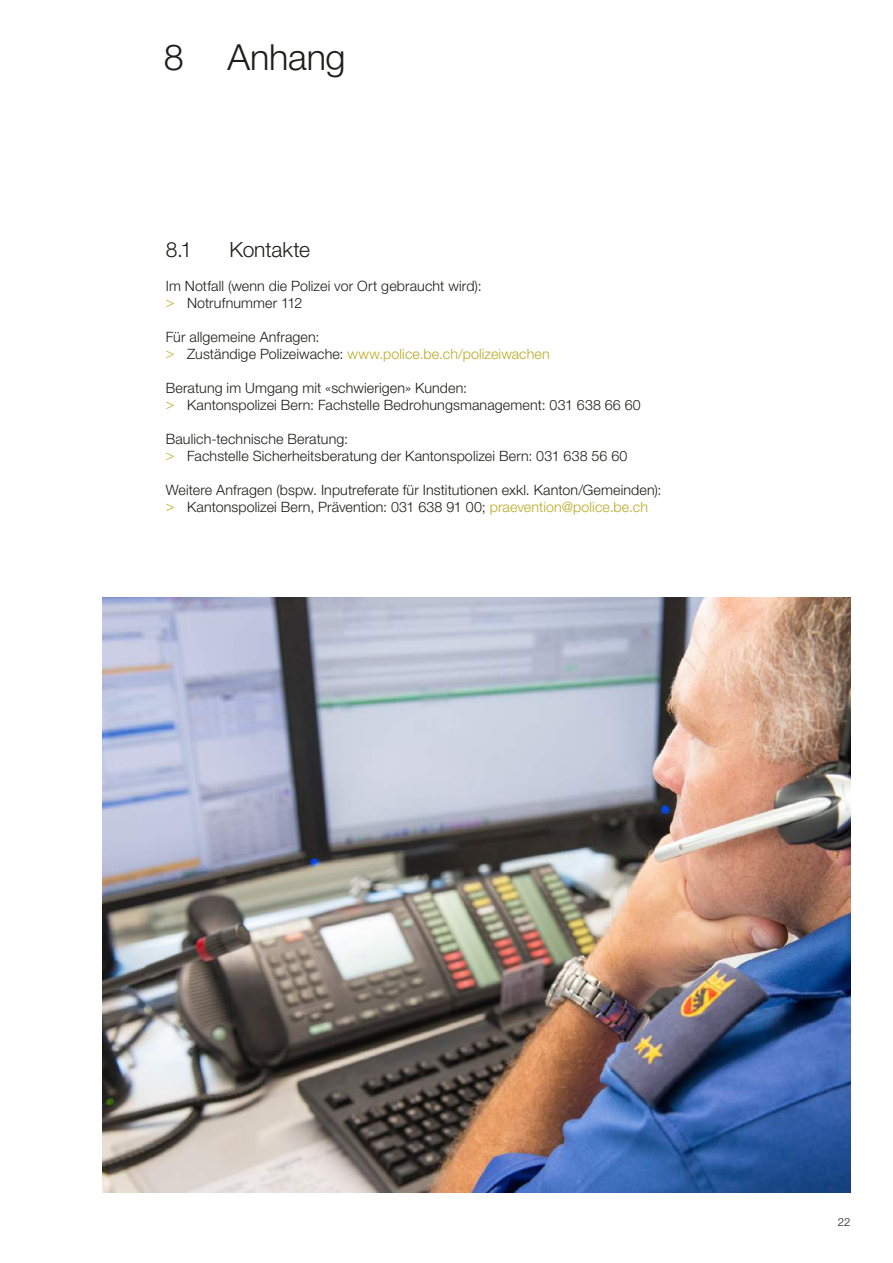
<style>
.page{position:relative;width:893px;height:1263px;background:#fff}
.page>*{position:absolute;margin:0;border:0;box-sizing:border-box;transform-origin:0 0}
.t1{font:300 36px "Helvetica Neue LT Std";letter-spacing:-.01em;color:#1d1d1b}
.t2{font:300 21px "Helvetica Neue LT Std";letter-spacing:-.005em;color:#1d1d1b}
.t3{font:300 14.25px/17px "Helvetica Neue LT Std";letter-spacing:.01em;color:#1d1d1b}
.t4{font:300 11.25px "Helvetica Neue LT Std";color:#1d1d1b}
.s1{color:#baaa24}
</style>
<div class="page">
<img style="left:102px;top:597px;width:748px;height:595px">
<h1 class="t1" style="left:164px;top:35px;width:183px">8 Anhang</h1>
<h2 class="t2" style="left:166px;top:237px;width:28px">8.1</h2>
<h2 class="t2" style="left:230px;top:237px;width:82px">Kontakte</h2>
<p class="t3" style="left:166px;top:277px;width:317px">Im Notfall (wenn die Polizei vor Ort gebraucht wird): <span class="s1">&gt;</span> Notrufnummer 112</p>
<p class="t3" style="left:166px;top:328px;width:385px">Für allgemeine Anfragen:<br><span class="s1">&gt;</span> Zuständige Polizeiwache: <span class="s1">www.police.be.ch/polizeiwachen</span></p>
<p class="t3" style="left:166px;top:379px;width:477px">Beratung im Umgang mit «schwierigen» Kunden:<br><span class="s1">&gt;</span> Kantonspolizei Bern: Fachstelle Bedrohungsmanagement: 031 638 66 60</p>
<p class="t3" style="left:166px;top:430px;width:463px">Baulich-technische Beratung:<br><span class="s1">&gt;</span> Fachstelle Sicherheitsberatung der Kantonspolizei Bern: 031 638 56 60</p>
<p class="t3" style="left:166px;top:481px;width:497px">Weitere Anfragen (bspw. Inputreferate für Institutionen exkl. Kanton/Gemeinden): <span class="s1">&gt;</span> Kantonspolizei Bern, Prävention: 031 638 91 00; <span class="s1">praevention@police.be.ch</span></p>
<p class="t4" style="left:838px;top:1215px;width:14px">22</p>
</div>
